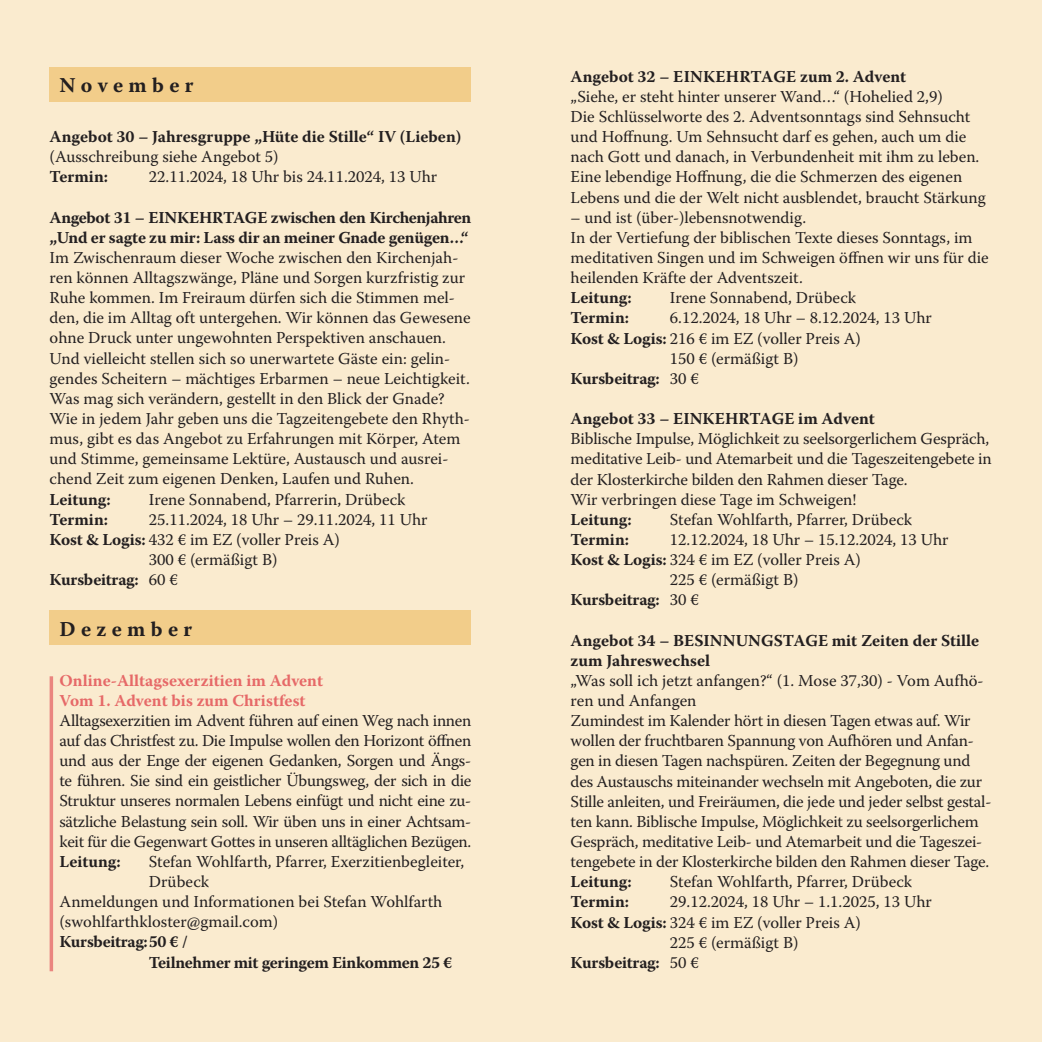
<style>
.page{position:relative;width:1042px;height:1042px;background:#fff}
.page>*{position:absolute;margin:0;border:0;box-sizing:border-box;transform-origin:0 0}
.t1{font:700 21px "Warnock Pro";letter-spacing:.25em;color:#231f20}
.t2{font:16.62px/20.1px "Warnock Pro";color:#231f20}
.t3{font:700 16.62px/20.1px "Warnock Pro";color:#231f20}
.t4{font:700 16.62px/20.1px "Warnock Pro";color:#e66968}
.t5{font:700 16.62px/20.1px "Warnock Pro";letter-spacing:-.02em;color:#231f20}
.s1{font-weight:700}
.s2{font-weight:400}
</style>
<div class="page">
<div style="left:0;top:0;width:521px;height:1042px;background:#faebcf"></div>
<div style="left:521px;top:0;width:521px;height:1042px;background:#faebcf"></div>
<div style="left:50px;top:67px;width:421px;height:35px;background:#f2cd8a"></div>
<div style="left:50px;top:610px;width:421px;height:35px;background:#f2cd8a"></div>
<hr style="left:50px;top:676px;width:3px;height:295px;background:#ea857f">
<p class="t1" style="left:60px;top:73px;width:135px">November</p>
<p class="t3" style="left:50px;top:126px;width:413px">Angebot 30 – Jahresgruppe „Hüte die Stille“ IV (Lieben)</p>
<p class="t2" style="left:50px;top:146px;width:230px">(Ausschreibung siehe Angebot 5)</p>
<p class="t3" style="left:50px;top:167px;width:60px">Termin:</p>
<p class="t2" style="left:149px;top:167px;width:290px">22.11.2024, 18 Uhr bis 24.11.2024, 13 Uhr</p>
<p class="t3" style="left:50px;top:207px;width:423px">Angebot 31 – EINKEHRTAGE zwischen den Kirchenjahren „Und er sagte zu mir: Lass dir an meiner Gnade genügen…“</p>
<p class="t2" style="left:50px;top:247px;width:423px">Im Zwischenraum dieser Woche zwischen den Kirchenjah&shy;ren können Alltagszwänge, Pläne und Sorgen kurzfristig zur Ruhe kommen. Im Freiraum dürfen sich die Stimmen mel&shy;den, die im Alltag oft untergehen. Wir können das Gewesene ohne Druck unter ungewohnten Perspektiven anschauen.<br>Und vielleicht stellen sich so unerwartete Gäste ein: gelin&shy;gendes Scheitern – mächtiges Erbarmen – neue Leichtigkeit.<br>Was mag sich verändern, gestellt in den Blick der Gnade?<br>Wie in jedem Jahr geben uns die Tagzeitengebete den Rhyth&shy;mus, gibt es das Angebot zu Erfahrungen mit Körper, Atem und Stimme, gemeinsame Lektüre, Austausch und ausrei&shy;chend Zeit zum eigenen Denken, Laufen und Ruhen.</p>
<p class="t3" style="left:50px;top:489px;width:63px">Leitung:</p>
<p class="t2" style="left:149px;top:489px;width:258px">Irene Sonnabend, Pfarrerin, Drübeck</p>
<p class="t3" style="left:50px;top:509px;width:60px">Termin:</p>
<p class="t2" style="left:149px;top:509px;width:280px">25.11.2024, 18 Uhr – 29.11.2024, 11 Uhr</p>
<p class="t2" style="left:50px;top:529px;width:292px"><span class="s1">Kost &amp; Logis:</span> 432 € im EZ (voller Preis A)</p>
<p class="t2" style="left:149px;top:549px;width:130px">300 € (ermäßigt B)</p>
<p class="t3" style="left:50px;top:569px;width:130px">Kursbeitrag: <span class="s2">60 €</span></p>
<p class="t1" style="left:60px;top:616px;width:134px">Dezember</p>
<p class="t4" style="left:60px;top:670px;width:265px">Online-Alltagsexerzitien im Advent<br>Vom 1. Advent bis zum Christfest</p>
<p class="t2" style="left:60px;top:710px;width:413px;text-align:justify">Alltagsexerzitien im Advent führen auf einen Weg nach innen auf das Christfest zu. Die Impulse wollen den Horizont öffnen und aus der Enge der eigenen Gedanken, Sorgen und Ängs&shy;te führen. Sie sind ein geistlicher Übungsweg, der sich in die Struktur unseres normalen Lebens einfügt und nicht eine zu&shy;sätzliche Belastung sein soll. Wir üben uns in einer Achtsam&shy;keit für die Gegenwart Gottes in unseren alltäglichen Bezügen.</p>
<p class="t3" style="left:60px;top:851px;width:63px">Leitung:</p>
<p class="t2" style="left:149px;top:851px;width:317px">Stefan Wohlfarth, Pfarrer, Exerzitienbegleiter,</p>
<p class="t2" style="left:149px;top:871px;width:62px">Drübeck</p>
<p class="t2" style="left:60px;top:891px;width:384px">Anmeldungen und Informationen bei Stefan Wohlfarth</p>
<p class="t2" style="left:60px;top:911px;width:220px">(swohlfarthkloster@gmail.com)</p>
<p class="t5" style="left:149px;top:931px;width:305px;text-indent:-89px">Kursbeitrag:50 € /<br>Teilnehmer mit geringem Einkommen 25 €</p>
<p class="t3" style="left:570px;top:66px;width:337px">Angebot 32 – EINKEHRTAGE zum 2. Advent</p>
<p class="t2" style="left:570px;top:86px;width:417px">„Siehe, er steht hinter unserer Wand…“ (Hohelied 2,9)<br>Die Schlüsselworte des 2. Adventsonntags sind Sehnsucht und Hoffnung. Um Sehnsucht darf es gehen, auch um die nach Gott und danach, in Verbundenheit mit ihm zu leben.<br>Eine lebendige Hoffnung, die die Schmerzen des eigenen Lebens und die der Welt nicht ausblendet, braucht Stärkung</p>
<p class="t2" style="left:570px;top:207px;width:419px">– und ist (über-)lebensnotwendig.<br>In der Vertiefung der biblischen Texte dieses Sonntags, im meditativen Singen und im Schweigen öffnen wir uns für die heilenden Kräfte der Adventszeit.</p>
<p class="t3" style="left:570px;top:287px;width:63px">Leitung:</p>
<p class="t2" style="left:670px;top:287px;width:188px">Irene Sonnabend, Drübeck</p>
<p class="t3" style="left:570px;top:308px;width:60px">Termin:</p>
<p class="t2" style="left:670px;top:308px;width:263px">6.12.2024, 18 Uhr – 8.12.2024, 13 Uhr</p>
<p class="t2" style="left:570px;top:328px;width:292px"><span class="s1">Kost &amp; Logis:</span> 216 € im EZ (voller Preis A)</p>
<p class="t2" style="left:670px;top:348px;width:130px">150 € (ermäßigt B)</p>
<p class="t3" style="left:570px;top:368px;width:130px">Kursbeitrag: <span class="s2">30 €</span></p>
<p class="t3" style="left:570px;top:408px;width:306px">Angebot 33 – EINKEHRTAGE im Advent</p>
<p class="t2" style="left:570px;top:428px;width:423px">Biblische Impulse, Möglichkeit zu seelsorgerlichem Gespräch, meditative Leib- und Atemarbeit und die Tageszeitengebete in der Klosterkirche bilden den Rahmen dieser Tage.<br>Wir verbringen diese Tage im Schweigen!</p>
<p class="t3" style="left:570px;top:509px;width:63px">Leitung:</p>
<p class="t2" style="left:670px;top:509px;width:244px">Stefan Wohlfarth, Pfarrer, Drübeck</p>
<p class="t3" style="left:570px;top:529px;width:60px">Termin:</p>
<p class="t2" style="left:670px;top:529px;width:280px">12.12.2024, 18 Uhr – 15.12.2024, 13 Uhr</p>
<p class="t2" style="left:570px;top:549px;width:292px"><span class="s1">Kost &amp; Logis:</span> 324 € im EZ (voller Preis A)</p>
<p class="t2" style="left:670px;top:569px;width:130px">225 € (ermäßigt B)</p>
<p class="t3" style="left:570px;top:589px;width:130px">Kursbeitrag: <span class="s2">30 €</span></p>
<p class="t3" style="left:570px;top:630px;width:410px">Angebot 34 – BESINNUNGSTAGE mit Zeiten der Stille zum Jahreswechsel</p>
<p class="t2" style="left:570px;top:670px;width:422px">„Was soll ich jetzt anfangen?“ (1. Mose 37,30) - Vom Aufhö&shy;ren und Anfangen<br>Zumindest im Kalender hört in diesen Tagen etwas auf. Wir wollen der fruchtbaren Spannung von Aufhören und Anfan&shy;gen in diesen Tagen nachspüren. Zeiten der Begegnung und des Austauschs miteinander wechseln mit Angeboten, die zur Stille anleiten, und Freiräumen, die jede und jeder selbst gestal&shy;ten kann. Biblische Impulse, Möglichkeit zu seelsorgerlichem Gespräch, meditative Leib- und Atemarbeit und die Tageszei&shy;tengebete in der Klosterkirche bilden den Rahmen dieser Tage.</p>
<p class="t3" style="left:570px;top:871px;width:63px">Leitung:</p>
<p class="t2" style="left:670px;top:871px;width:244px">Stefan Wohlfarth, Pfarrer, Drübeck</p>
<p class="t3" style="left:570px;top:891px;width:60px">Termin:</p>
<p class="t2" style="left:670px;top:891px;width:263px">29.12.2024, 18 Uhr – 1.1.2025, 13 Uhr</p>
<p class="t2" style="left:570px;top:912px;width:292px"><span class="s1">Kost &amp; Logis:</span> 324 € im EZ (voller Preis A)</p>
<p class="t2" style="left:670px;top:932px;width:130px">225 € (ermäßigt B)</p>
<p class="t3" style="left:570px;top:952px;width:130px">Kursbeitrag: <span class="s2">50 €</span></p>
</div>
